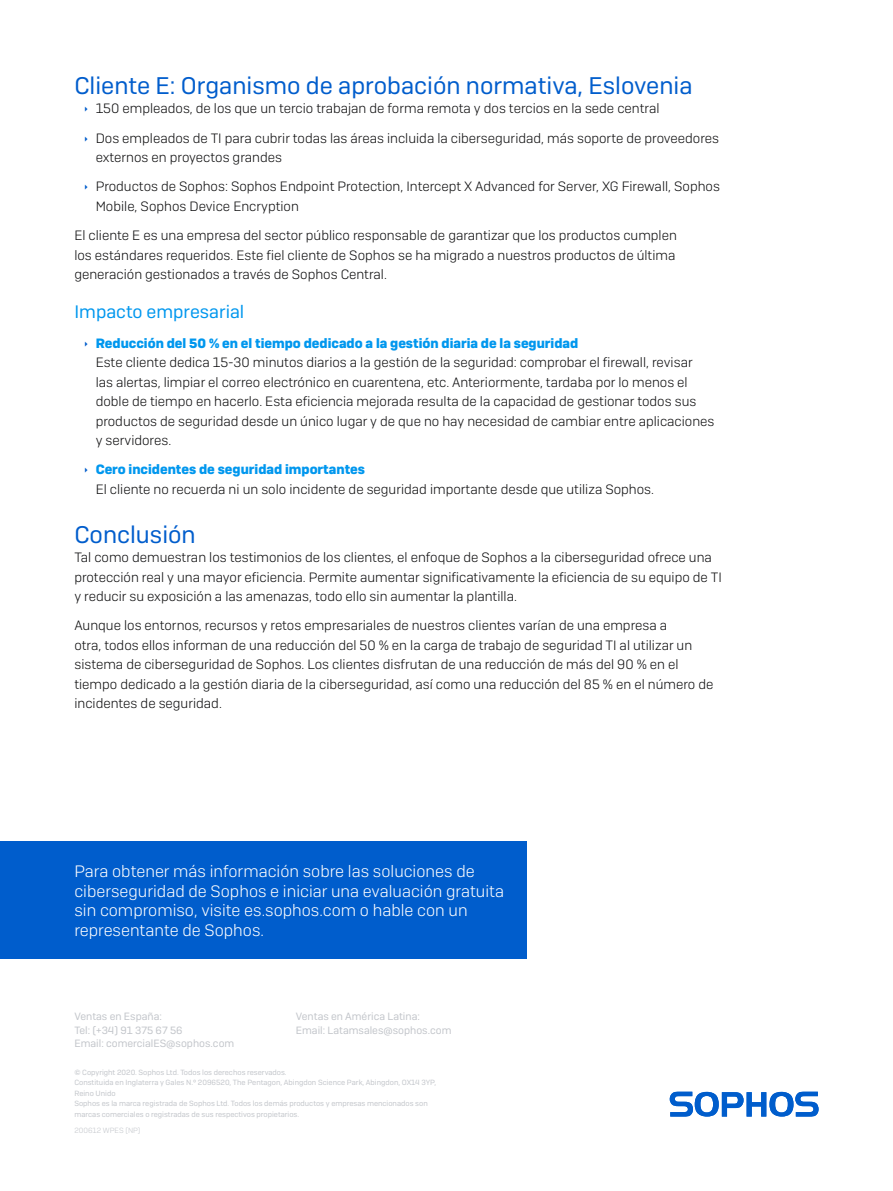
<style>
.page{position:relative;width:893px;height:1191px;background:#fff}
.page>*{position:absolute;margin:0;border:0;box-sizing:border-box;transform-origin:0 0}
.Subheading_1{font:24px "Sophos Sans";color:#005dcc}
.Subheading_2{font:18px "Sophos Sans";color:#0097ee}
.CTA_Copy{font:300 16.5px/19.5px "Sophos Sans";color:#fff}
.Body_Copy{font:300 13.5px/19.5px "Sophos Sans";color:#0d0d0e}
.Sales_Address{font:10.5px "Sophos Sans";color:#c2c5ca}
.Copyright{font:7.5px/10.5px "Sophos Sans";color:#c2c5ca}
.Job_No__and_Version{font:300 7.5px "Sophos Sans";color:#c2c5ca}
.s1{font-weight:700;color:#0097ee}
</style>
<div class="page">
<svg style="left:670px;top:1091px;width:149px;height:25px"></svg>
<div style="left:0;top:842px;width:526px;height:116px;background:#005dcc"></div>
<p class="Subheading_1" style="left:74px;top:71px;width:620px">Cliente E: Organismo de aprobación normativa, Eslovenia</p>
<p class="Body_Copy" style="left:96px;top:99px;width:565px">150 empleados, de los que un tercio trabajan de forma remota y dos tercios en la sede central</p>
<p class="Body_Copy" style="left:96px;top:128px;width:625px">Dos empleados de TI para cubrir todas las áreas incluida la ciberseguridad, más soporte de proveedores externos en proyectos grandes</p>
<p class="Body_Copy" style="left:96px;top:177px;width:626px">Productos de Sophos: Sophos Endpoint Protection, Intercept X Advanced for Server, XG Firewall, Sophos<br>Mobile, Sophos Device Encryption</p>
<p class="Body_Copy" style="left:74px;top:225px;width:604px;text-align:justify">El cliente E es una empresa del sector público responsable de garantizar que los productos cumplen los estándares requeridos. Este fiel cliente de Sophos se ha migrado a nuestros productos de última generación gestionados a través de Sophos Central.</p>
<p class="Subheading_2" style="left:74px;top:301px;width:171px">Impacto empresarial</p>
<p class="Body_Copy" style="left:96px;top:333px;width:620px"><span class="s1">Reducción del 50 % en el tiempo dedicado a la gestión diaria de la seguridad<br></span>Este cliente dedica 15-30 minutos diarios a la gestión de la seguridad: comprobar el firewall, revisar<br>las alertas, limpiar el correo electrónico en cuarentena, etc. Anteriormente, tardaba por lo menos el doble de tiempo en hacerlo. Esta eficiencia mejorada resulta de la capacidad de gestionar todos sus productos de seguridad desde un único lugar y de que no hay necesidad de cambiar entre aplicaciones y servidores.</p>
<p class="Body_Copy" style="left:96px;top:459px;width:560px"><span class="s1">Cero incidentes de seguridad importantes<br></span>El cliente no recuerda ni un solo incidente de seguridad importante desde que utiliza Sophos.</p>
<p class="Subheading_1" style="left:74px;top:520px;width:123px">Conclusión</p>
<p class="Body_Copy" style="left:74px;top:547px;width:649px">Tal como demuestran los testimonios de los clientes, el enfoque de Sophos a la ciberseguridad ofrece una protección real y una mayor eficiencia. Permite aumentar significativamente la eficiencia de su equipo de TI y reducir su exposición a las amenazas, todo ello sin aumentar la plantilla.</p>
<p class="Body_Copy" style="left:74px;top:615px;width:640px">Aunque los entornos, recursos y retos empresariales de nuestros clientes varían de una empresa a<br>otra, todos ellos informan de una reducción del 50 % en la carga de trabajo de seguridad TI al utilizar un sistema de ciberseguridad de Sophos. Los clientes disfrutan de una reducción de más del 90 % en el tiempo dedicado a la gestión diaria de la ciberseguridad, así como una reducción del 85 % en el número de incidentes de seguridad.</p>
<p class="CTA_Copy" style="left:74px;top:861px;width:431px">Para obtener más información sobre las soluciones de ciberseguridad de Sophos e iniciar una evaluación gratuita sin compromiso, visite es.sophos.com o hable con un representante de Sophos.</p>
<p class="Sales_Address" style="left:74px;top:1010px;width:89px">Ventas en España:</p>
<p class="Sales_Address" style="left:74px;top:1023px;width:110px">Tel: (+34) 91 375 67 56</p>
<p class="Sales_Address" style="left:74px;top:1037px;width:161px">Email: comercialES@sophos.com</p>
<p class="Sales_Address" style="left:296px;top:1010px;width:126px">Ventas en América Latina:</p>
<p class="Sales_Address" style="left:296px;top:1023px;width:157px">Email: Latamsales@sophos.com</p>
<p class="Copyright" style="left:74px;top:1066px;width:214px">© Copyright 2020. Sophos Ltd. Todos los derechos reservados.</p>
<p class="Copyright" style="left:74px;top:1077px;width:363px">Constituida en Inglaterra y Gales N.º 2096520, The Pentagon, Abingdon Science Park, Abingdon, OX14 3YP,<br>Reino Unido</p>
<p class="Copyright" style="left:74px;top:1098px;width:355px">Sophos es la marca registrada de Sophos Ltd. Todos los demás productos y empresas mencionados son marcas comerciales o registradas de sus respectivos propietarios.</p>
<p class="Job_No__and_Version" style="left:74px;top:1125px;width:68px">200612 WPES (NP)</p>
</div>
